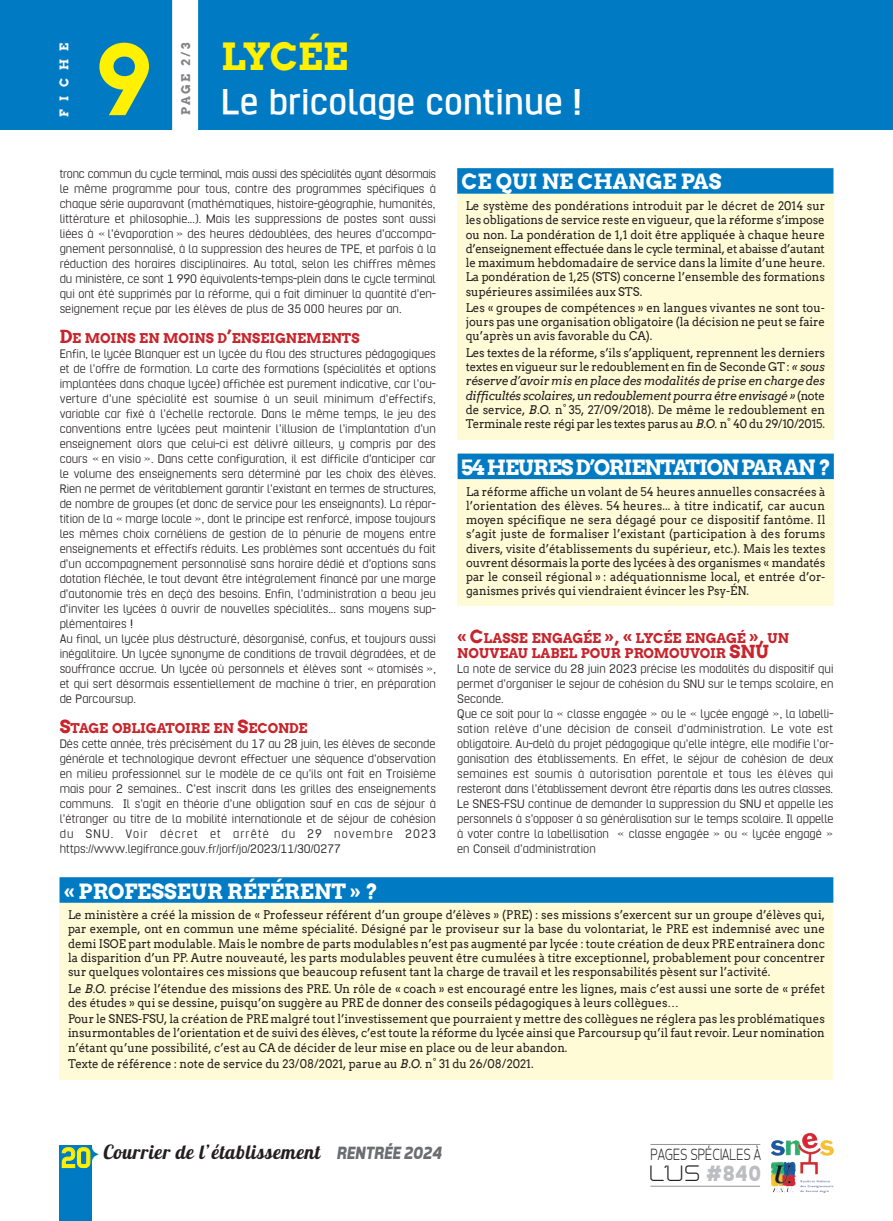
<style>
.page{position:relative;width:893px;height:1221px;background:#fff}
.page>*{position:absolute;margin:0;border:0;box-sizing:border-box;transform-origin:0 0}
.t1{font:700 96.9px "Arvo";color:#fff101}
.t2{font:700 40.5px "Hurufo&Numero";color:#fff}
.t3{font:700 37.5px "Arvo";letter-spacing:-.025em;color:#fff101}
.t4{font:28.5px "Lastwaerkbold";color:#fff101}
.t5{font:700 21px "Arvo";color:#fff}
.t6{font:700 21px "Arvo";letter-spacing:-.05em;color:#fff}
.t7{font:19.5px "Lobster 1.4";letter-spacing:.03em;color:#231f20}
.t8{font:19.5px "Neogrey";color:#231f20}
.t9{font:300 16.5px "Tepeno Sans";color:#231f20;scale:.88 1}
.t10{font:100 14.25px/15px "Hurufo&Numero";color:#231f20;text-align:justify}
.t11{font:700 13.5px/15px "Arvo";color:#c8242b}
.t12{font:12px/14.2px "Arvo";color:#231f20;text-align:justify;scale:.95 1}
.t13{font:700 12px "Arvo";color:#808285}
.t14{font:700 12px "Arvo";letter-spacing:.695em;color:#fff}
.s1{font-size:18px}
.s2{font-style:italic}
.s3{color:#007bc3}
.s4{font-family:"Tepeno Sans";font-weight:700;font-style:italic;font-size:18px;color:#6c6d70}
.s5{font-family:"Tepeno Sans";font-weight:700;font-size:22.5px;color:#bcbdc0}
</style>
<div class="page">
<hr style="left:650px;top:1143px;width:110px;height:1px;background:#939598">
<img style="left:771px;top:1132px;width:63px;height:42px">
<hr style="left:650px;top:1185px;width:110px;height:1px;background:#939598">
<div style="left:60px;top:1144px;width:32px;height:76px;background:#007bc3"></div>
<svg style="left:62px;top:1147px;width:28px;height:20px"></svg>
<div style="left:0;top:0;width:893px;height:130px;background:#007bc3"></div>
<div style="left:172px;top:0;width:26px;height:133px;background:#ddedf6"></div>
<div style="left:173px;top:0;width:25px;height:133px;background:#fff"></div>
<div style="left:458px;top:453px;width:376px;height:152px;background:#fffbd6"></div>
<div style="left:458px;top:453px;width:376px;height:26px;background:#007bc3"></div>
<div style="left:60px;top:877px;width:773px;height:202px;background:#fffbd6"></div>
<div style="left:60px;top:877px;width:773px;height:25px;background:#007bc3"></div>
<div style="left:457px;top:168px;width:376px;height:271px;background:#fffbd6"></div>
<div style="left:457px;top:168px;width:376px;height:26px;background:#007bc3"></div>
<p class="t14" style="left:57px;top:117px;width:76px;rotate:-90deg">FICHE</p>
<p class="t13" style="left:179px;top:80px;width:39px;rotate:-90deg">E 1 1</p>
<h3 class="t3" style="left:221px;top:35px;width:128px">LYCÉE</h3>
<h1 class="t1" style="left:94px;top:25px;width:56px">9</h1>
<p class="t13" style="left:179px;top:115px;width:74px;rotate:-90deg">PAGE 2/3</p>
<h2 class="t2" style="left:221px;top:83px;width:362px">Le bricolage continue !</h2>
<p class="t10" style="left:60px;top:166px;width:378px">tronc commun du cycle terminal, mais aussi des spécialités ayant désormais le même programme pour tous, contre des programmes spécifiques à chaque série auparavant (mathématiques, histoire-géographie, humanités, littérature et philosophie...). Mais les suppressions de postes sont aussi liées à « l’évaporation » des heures dédoublées, des heures d’accompa&shy;gnement personnalisé, à la suppression des heures de TPE, et parfois à la réduction des horaires disciplinaires. Au total, selon les chiffres mêmes du ministère, ce sont 1 990 équivalents-temps-plein dans le cycle terminal qui ont été supprimés par la réforme, qui a fait diminuer la quantité d’en&shy;seignement reçue par les élèves de plus de 35 000 heures par an.</p>
<p class="t11" style="left:60px;top:330px;width:301px"><span class="s1">D</span>E MOINS EN MOINS D<span class="s1">’</span>ENSEIGNEMENTS</p>
<p class="t10" style="left:60px;top:346px;width:378px;text-align:left">Enfin, le lycée Blanquer est un lycée du flou des structures pédagogiques et de l’offre de formation. La carte des formations (spécialités et options implantées dans chaque lycée) affichée est purement indicative, car l’ou&shy;verture d’une spécialité est soumise à un seuil minimum d’effectifs, variable car fixé à l’échelle rectorale. Dans le même temps, le jeu des conventions entre lycées peut maintenir l’illusion de l’implantation d’un enseignement alors que celui-ci est délivré ailleurs, y compris par des cours « en visio ». Dans cette configuration, il est difficile d’anticiper car le volume des enseignements sera déterminé par les choix des élèves.<br>Rien ne permet de véritablement garantir l’existant en termes de structures, de nombre de groupes (et donc de service pour les enseignants). La répar&shy;tition de la « marge locale », dont le principe est renforcé, impose toujours les mêmes choix cornéliens de gestion de la pénurie de moyens entre enseignements et effectifs réduits. Les problèmes sont accentués du fait d’un accompagnement personnalisé sans horaire dédié et d’options sans dotation fléchée, le tout devant être intégralement financé par une marge d’autonomie très en deçà des besoins. Enfin, l’administration a beau jeu d’inviter les lycées à ouvrir de nouvelles spécialités... sans moyens sup&shy;plémentaires !<br>Au final, un lycée plus déstructuré, désorganisé, confus, et toujours aussi inégalitaire. Un lycée synonyme de conditions de travail dégradées, et de souffrance accrue. Un lycée où personnels et élèves sont « atomisés », et qui sert désormais essentiellement de machine à trier, en préparation de Parcoursup.</p>
<p class="t11" style="left:60px;top:720px;width:249px"><span class="s1">S</span>TAGE OBLIGATOIRE EN <span class="s1">S</span>ECONDE</p>
<p class="t10" style="left:60px;top:736px;width:378px">Dès cette année, très précisément du 17 au 28 juin, les élèves de seconde générale et technologique devront effectuer une séquence d’observation en milieu professionnel sur le modèle de ce qu’ils ont fait en Troisième mais pour 2 semaines.. C’est inscrit dans les grilles des enseignements communs. Il s’agit en théorie d’une obligation sauf en cas de séjour à l’étranger au titre de la mobilité internationale et de séjour de cohésion du SNU. Voir décret et arrêté du 29 novembre 2023 https://www.legifrance.gouv.fr/jorf/jo/2023/11/30/0277</p>
<h3 class="t5" style="left:461px;top:170px;width:262px">CE QUI NE CHANGE PAS</h3>
<p class="t12" style="left:466px;top:199px;width:380px">Le système des pondérations introduit par le décret de 2014 sur les obligations de service reste en vigueur, que la réforme s’impose ou non. La pondération de 1,1 doit être appliquée à chaque heure d’enseignement effectuée dans le cycle terminal, et abaisse d’autant le maximum hebdomadaire de service dans la limite d’une heure.<br>La pondération de 1,25 (STS) concerne l’ensemble des formations supérieures assimilées aux STS.</p>
<p class="t12" style="left:466px;top:301px;width:380px">Les « groupes de compétences » en langues vivantes ne sont tou&shy;jours pas une organisation obligatoire (la décision ne peut se faire qu’après un avis favorable du CA).</p>
<p class="t12" style="left:466px;top:345px;width:380px">Les textes de la réforme, s’ils s’appliquent, reprennent les derniers textes en vigueur sur le redoublement en fin de Seconde GT : <span class="s2">« sous réserve d’avoir mis en place des modalités de prise en charge des difficultés scolaires, un redoublement pourra être envisagé »</span> (note de service, <span class="s2">B.O.</span> n° 35, 27/09/2018). De même le redoublement en Terminale reste régi par les textes parus au <span class="s2">B.O.</span> n° 40 du 29/10/2015.</p>
<h3 class="t6" style="left:461px;top:455px;width:372px">54HEURES D’ORIENTATION PAR AN ?</h3>
<p class="t12" style="left:466px;top:484px;width:380px">La réforme affiche un volant de 54 heures annuelles consacrées à l’orientation des élèves. 54 heures... à titre indicatif, car aucun moyen spécifique ne sera dégagé pour ce dispositif fantôme. Il s’agit juste de formaliser l’existant (participation à des forums divers, visite d’établissements du supérieur, etc.). Mais les textes ouvrent désormais la porte des lycées à des organismes « mandatés par le conseil régional » : adéquationnisme local, et entrée d’or&shy;ganismes privés qui viendraient évincer les Psy-ÉN.</p>
<p class="t11" style="left:457px;top:630px;width:333px"><span class="s1">« C</span>LASSE ENGAGÉE <span class="s1">», «</span> LYCÉE ENGAGÉ <span class="s1">»,</span> UN<br>NOUVEAU LABEL POUR PROMOUVOIR <span class="s1">SNU</span></p>
<p class="t10" style="left:457px;top:661px;width:378px;text-align:left">La note de service du 28 juin 2023 précise les modalités du dispositif qui permet d’organiser le sejour de cohésion du SNU sur le temps scolaire, en Seconde.<br>Que ce soit pour la « classe engagée » ou le « lycée engagé », la labelli&shy;sation relève d’une décision de conseil d’administration. Le vote est obligatoire. Au-delà du projet pédagogique qu’elle intègre, elle modifie l’or&shy;ganisation des établissements. En effet, le séjour de cohésion de deux semaines est soumis à autorisation parentale et tous les élèves qui resteront dans l’établissement devront être répartis dans les autres classes.<br>Le SNES-FSU continue de demander la suppression du SNU et appelle les personnels à s’opposer à sa généralisation sur le temps scolaire. Il appelle à voter contre la labellisation « classe engagée » ou « lycée engagé » en Conseil d’administration</p>
<h3 class="t5" style="left:64px;top:878px;width:316px">« PROFESSEUR RÉFÉRENT » ?</h3>
<p class="t12" style="left:68px;top:907px;width:798px">Le ministère a créé la mission de « Professeur référent d’un groupe d’élèves » (PRE) : ses missions s’exercent sur un groupe d’élèves qui, par exemple, ont en commun une même spécialité. Désigné par le proviseur sur la base du volontariat, le PRE est indemnisé avec une demi ISOE part modulable. Mais le nombre de parts modulables n’est pas augmenté par lycée : toute création de deux PRE entraînera donc la disparition d’un PP. Autre nouveauté, les parts modulables peuvent être cumulées à titre exceptionnel, probablement pour concentrer sur quelques volontaires ces missions que beaucoup refusent tant la charge de travail et les responsabilités pèsent sur l’activité.</p>
<p class="t12" style="left:68px;top:981px;width:798px">Le <span class="s2">B.O.</span> précise l’étendue des missions des PRE. Un rôle de « coach » est encouragé entre les lignes, mais c’est aussi une sorte de « préfet des études » qui se dessine, puisqu’on suggère au PRE de donner des conseils pédagogiques à leurs collègues…</p>
<p class="t12" style="left:68px;top:1011px;width:798px">Pour le SNES-FSU, la création de PRE malgré tout l’investissement que pourraient y mettre des collègues ne réglera pas les problématiques insurmontables de l’orientation et de suivi des élèves, c’est toute la réforme du lycée ainsi que Parcoursup qu’il faut revoir. Leur nomination n’étant qu’une possibilité, c’est au CA de décider de leur mise en place ou de leur abandon.</p>
<p class="t12" style="left:68px;top:1056px;width:492px">Texte de référence : note de service du 23/08/2021, parue au <span class="s2">B.O.</span> n° 31 du 26/08/2021.</p>
<h3 class="t7" style="left:84px;top:1141px;width:359px"><span class="s3">✦</span> Courrier de l’établissement <span class="s4">RENTRÉE 2024</span></h3>
<p class="t9" style="left:650px;top:1144px;width:127px">PAGES SPÉCIALES À</p>
<h3 class="t8" style="left:650px;top:1161px;width:111px">L’US <span class="s5">#840</span></h3>
<h3 class="t4" style="left:61px;top:1139px;width:32px">20</h3>
</div>
